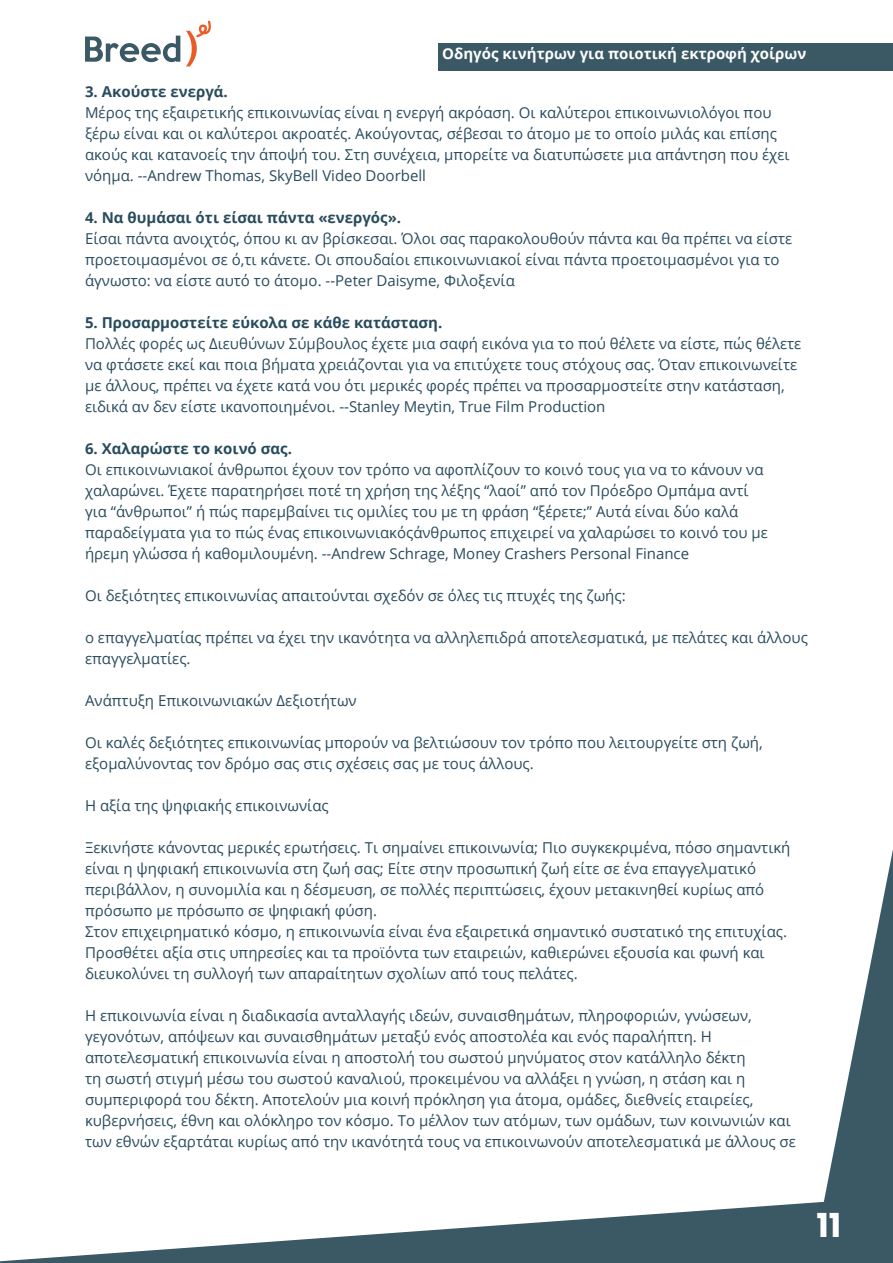
<style>
.page{position:relative;width:893px;height:1263px;background:#fff}
.page>*{position:absolute;margin:0;border:0;box-sizing:border-box;transform-origin:0 0}
.t1{font:700 33px "Poppins";color:#fff}
.t2{font:15px/21px "Open Sans";color:#284b5d}
.t3{font:700 15px "Open Sans";color:#284b5d}
.t4{font:700 15px "Open Sans";color:#fff}
</style>
<div class="page">
<svg style="left:0;top:1202px;width:824px;height:61px;fill:#3b5865"></svg>
<svg style="left:824px;top:849px;width:69px;height:414px"></svg>
<svg style="left:85px;top:36px;width:95px;height:26px"></svg>
<svg style="left:186px;top:20px;width:25px;height:46px"></svg>
<div style="left:438px;top:44px;width:455px;height:27px;background:#3b5865"></div>
<p class="t4" style="left:442px;top:42px;width:366px">Οδηγός κινήτρων για ποιοτική εκτροφή χοίρων</p>
<p class="t3" style="left:85px;top:80px;width:144px">3. Ακούστε ενεργά.</p>
<p class="t2" style="left:85px;top:101px;width:706px">Μέρος της εξαιρετικής επικοινωνίας είναι η ενεργή ακρόαση. Οι καλύτεροι επικοινωνιολόγοι που ξέρω είναι και οι καλύτεροι ακροατές. Ακούγοντας, σέβεσαι το άτομο με το οποίο μιλάς και επίσης ακούς και κατανοείς την άποψή του. Στη συνέχεια, μπορείτε να διατυπώσετε μια απάντηση που έχει νόημα. --Andrew Thomas, SkyBell Video Doorbell</p>
<p class="t3" style="left:85px;top:206px;width:318px">4. Να θυμάσαι ότι είσαι πάντα «ενεργός».</p>
<p class="t2" style="left:85px;top:227px;width:709px">Είσαι πάντα ανοιχτός, όπου κι αν βρίσκεσαι. Όλοι σας παρακολουθούν πάντα και θα πρέπει να είστε προετοιμασμένοι σε ό,τι κάνετε. Οι σπουδαίοι επικοινωνιακοί είναι πάντα προετοιμασμένοι για το άγνωστο: να είστε αυτό το άτομο. --Peter Daisyme, Φιλοξενία</p>
<p class="t3" style="left:85px;top:311px;width:359px">5. Προσαρμοστείτε εύκολα σε κάθε κατάσταση.</p>
<p class="t2" style="left:85px;top:332px;width:718px">Πολλές φορές ως Διευθύνων Σύμβουλος έχετε μια σαφή εικόνα για το πού θέλετε να είστε, πώς θέλετε να φτάσετε εκεί και ποια βήματα χρειάζονται για να επιτύχετε τους στόχους σας. Όταν επικοινωνείτε με άλλους, πρέπει να έχετε κατά νου ότι μερικές φορές πρέπει να προσαρμοστείτε στην κατάσταση, ειδικά αν δεν είστε ικανοποιημένοι. --Stanley Meytin, True Film Production</p>
<p class="t3" style="left:85px;top:437px;width:208px">6. Χαλαρώστε το κοινό σας.</p>
<p class="t2" style="left:85px;top:458px;width:684px">Οι επικοινωνιακοί άνθρωποι έχουν τον τρόπο να αφοπλίζουν το κοινό τους για να το κάνουν να χαλαρώνει. Έχετε παρατηρήσει ποτέ τη χρήση της λέξης “λαοί” από τον Πρόεδρο Ομπάμα αντί για “άνθρωποι” ή πώς παρεμβαίνει τις ομιλίες του με τη φράση “ξέρετε;” Αυτά είναι δύο καλά παραδείγματα για το πώς ένας επικοινωνιακόςάνθρωπος επιχειρεί να χαλαρώσει το κοινό του με ήρεμη γλώσσα ή καθομιλουμένη. --Andrew Schrage, Money Crashers Personal Finance</p>
<p class="t2" style="left:85px;top:584px;width:542px">Οι δεξιότητες επικοινωνίας απαιτούνται σχεδόν σε όλες τις πτυχές της ζωής:</p>
<p class="t2" style="left:85px;top:626px;width:724px">ο επαγγελματίας πρέπει να έχει την ικανότητα να αλληλεπιδρά αποτελεσματικά, με πελάτες και άλλους επαγγελματίες.</p>
<p class="t2" style="left:85px;top:689px;width:273px">Ανάπτυξη Επικοινωνιακών Δεξιοτήτων</p>
<p class="t2" style="left:85px;top:731px;width:679px">Οι καλές δεξιότητες επικοινωνίας μπορούν να βελτιώσουν τον τρόπο που λειτουργείτε στη ζωή, εξομαλύνοντας τον δρόμο σας στις σχέσεις σας με τους άλλους.</p>
<p class="t2" style="left:85px;top:794px;width:245px">Η αξία της ψηφιακής επικοινωνίας</p>
<p class="t2" style="left:85px;top:836px;width:707px">Ξεκινήστε κάνοντας μερικές ερωτήσεις. Τι σημαίνει επικοινωνία; Πιο συγκεκριμένα, πόσο σημαντική είναι η ψηφιακή επικοινωνία στη ζωή σας; Είτε στην προσωπική ζωή είτε σε ένα επαγγελματικό περιβάλλον, η συνομιλία και η δέσμευση, σε πολλές περιπτώσεις, έχουν μετακινηθεί κυρίως από πρόσωπο με πρόσωπο σε ψηφιακή φύση.<br>Στον επιχειρηματικό κόσμο, η επικοινωνία είναι ένα εξαιρετικά σημαντικό συστατικό της επιτυχίας.<br>Προσθέτει αξία στις υπηρεσίες και τα προϊόντα των εταιρειών, καθιερώνει εξουσία και φωνή και διευκολύνει τη συλλογή των απαραίτητων σχολίων από τους πελάτες.</p>
<p class="t2" style="left:85px;top:1004px;width:712px">Η επικοινωνία είναι η διαδικασία ανταλλαγής ιδεών, συναισθημάτων, πληροφοριών, γνώσεων, γεγονότων, απόψεων και συναισθημάτων μεταξύ ενός αποστολέα και ενός παραλήπτη. Η αποτελεσματική επικοινωνία είναι η αποστολή του σωστού μηνύματος στον κατάλληλο δέκτη<br>τη σωστή στιγμή μέσω του σωστού καναλιού, προκειμένου να αλλάξει η γνώση, η στάση και η συμπεριφορά του δέκτη. Αποτελούν μια κοινή πρόκληση για άτομα, ομάδες, διεθνείς εταιρείες, κυβερνήσεις, έθνη και ολόκληρο τον κόσμο. Το μέλλον των ατόμων, των ομάδων, των κοινωνιών και των εθνών εξαρτάται κυρίως από την ικανότητά τους να επικοινωνούν αποτελεσματικά με άλλους σε</p>
<h1 class="t1" style="left:816px;top:1206px;width:26px">11</h1>
</div>
